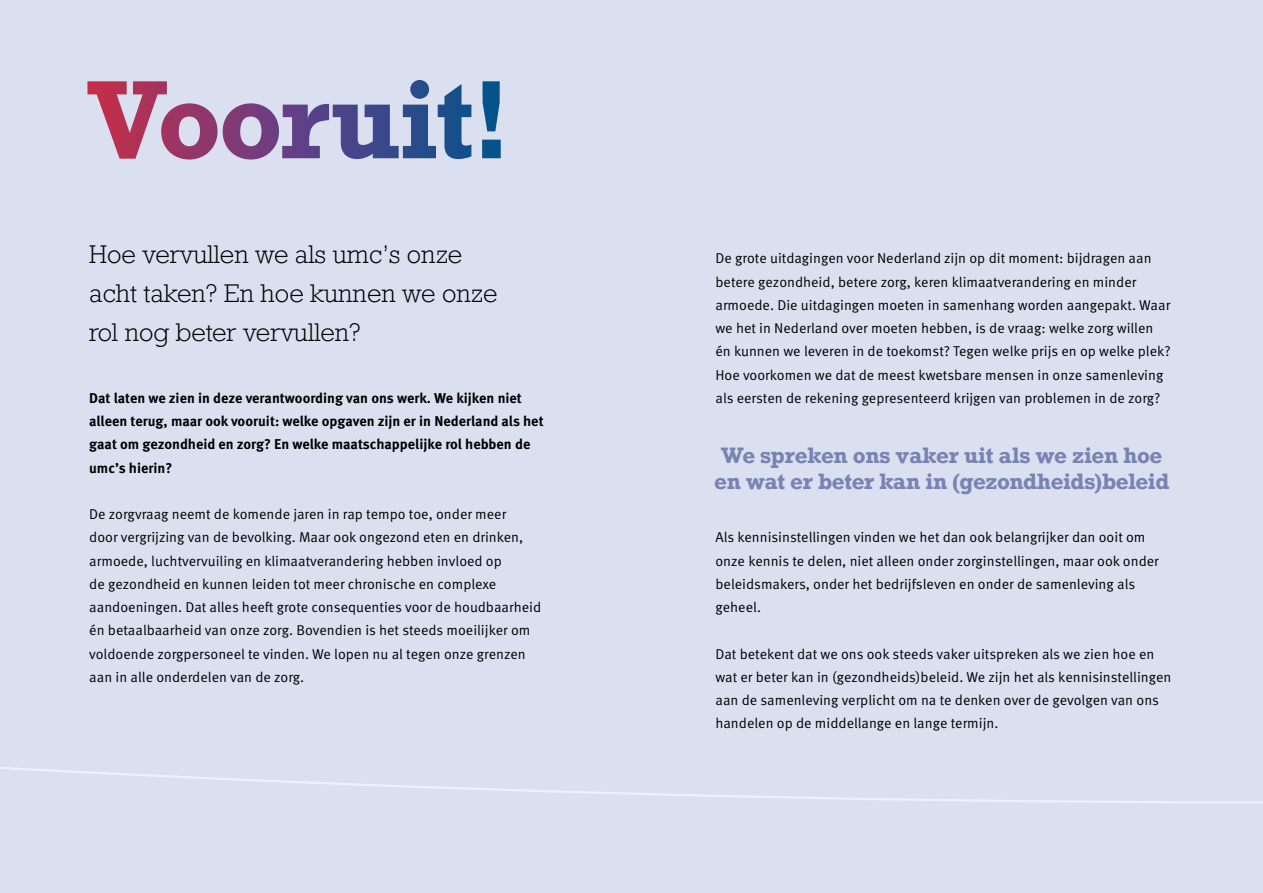
<style>
.page{position:relative;width:1263px;height:893px;background:#dae0f0}
.page>*{position:absolute;margin:0;border:0;box-sizing:border-box;transform-origin:0 0}
.t1{font:300 24px/39px "Rockwell Nova";color:#000}
.t2{font:700 21px/25.5px "Rockwell Nova";letter-spacing:-.015em;color:#7883b2;text-align:center}
.t3{font:14.25px/23.2px "Meta Pro Norm";color:#000}
.t4{font:700 14.25px/23.2px "Meta Pro";color:#000}
</style>
<div class="page">
<svg style="left:0;top:767px;width:1263px;height:36px"></svg>
<svg style="left:87px;top:80px;width:414px;height:80px"></svg>
<h1 class="t1" style="left:89px;top:235px;width:410px">Hoe vervullen we als umc’s onze acht taken? En hoe kunnen we onze rol nog beter vervullen?</h1>
<p class="t4" style="left:89px;top:385px;width:456px">Dat laten we zien in deze verantwoording van ons werk. We kijken niet alleen terug, maar ook vooruit: welke opgaven zijn er in Nederland als het gaat om gezondheid en zorg? En welke maatschappelijke rol hebben de umc’s hierin?</p>
<p class="t3" style="left:89px;top:502px;width:453px">De zorgvraag neemt de komende jaren in rap tempo toe, onder meer<br>door vergrijzing van de bevolking. Maar ook ongezond eten en drinken, armoede, luchtvervuiling en klimaatverandering hebben invloed op<br>de gezondheid en kunnen leiden tot meer chronische en complexe aandoeningen. Dat alles heeft grote consequenties voor de houdbaarheid én betaalbaarheid van onze zorg. Bovendien is het steeds moeilijker om voldoende zorgpersoneel te vinden. We lopen nu al tegen onze grenzen aan in alle onderdelen van de zorg.</p>
<p class="t3" style="left:715px;top:246px;width:457px">De grote uitdagingen voor Nederland zijn op dit moment: bijdragen aan betere gezondheid, betere zorg, keren klimaatverandering en minder armoede. Die uitdagingen moeten in samenhang worden aangepakt. Waar we het in Nederland over moeten hebben, is de vraag: welke zorg willen én kunnen we leveren in de toekomst? Tegen welke prijs en op welke plek?<br>Hoe voorkomen we dat de meest kwetsbare mensen in onze samenleving als eersten de rekening gepresenteerd krijgen van problemen in de zorg?</p>
<h2 class="t2" style="left:714px;top:442px;width:457px">We spreken ons vaker uit als we zien hoe en wat er beter kan in (gezondheids)beleid</h2>
<p class="t3" style="left:715px;top:525px;width:445px">Als kennisinstellingen vinden we het dan ook belangrijker dan ooit om onze kennis te delen, niet alleen onder zorginstellingen, maar ook onder beleidsmakers, onder het bedrijfsleven en onder de samenleving als geheel.</p>
<p class="t3" style="left:715px;top:641px;width:457px">Dat betekent dat we ons ook steeds vaker uitspreken als we zien hoe en wat er beter kan in (gezondheids)beleid. We zijn het als kennisinstellingen aan de samenleving verplicht om na te denken over de gevolgen van ons handelen op de middellange en lange termijn.</p>
</div>
